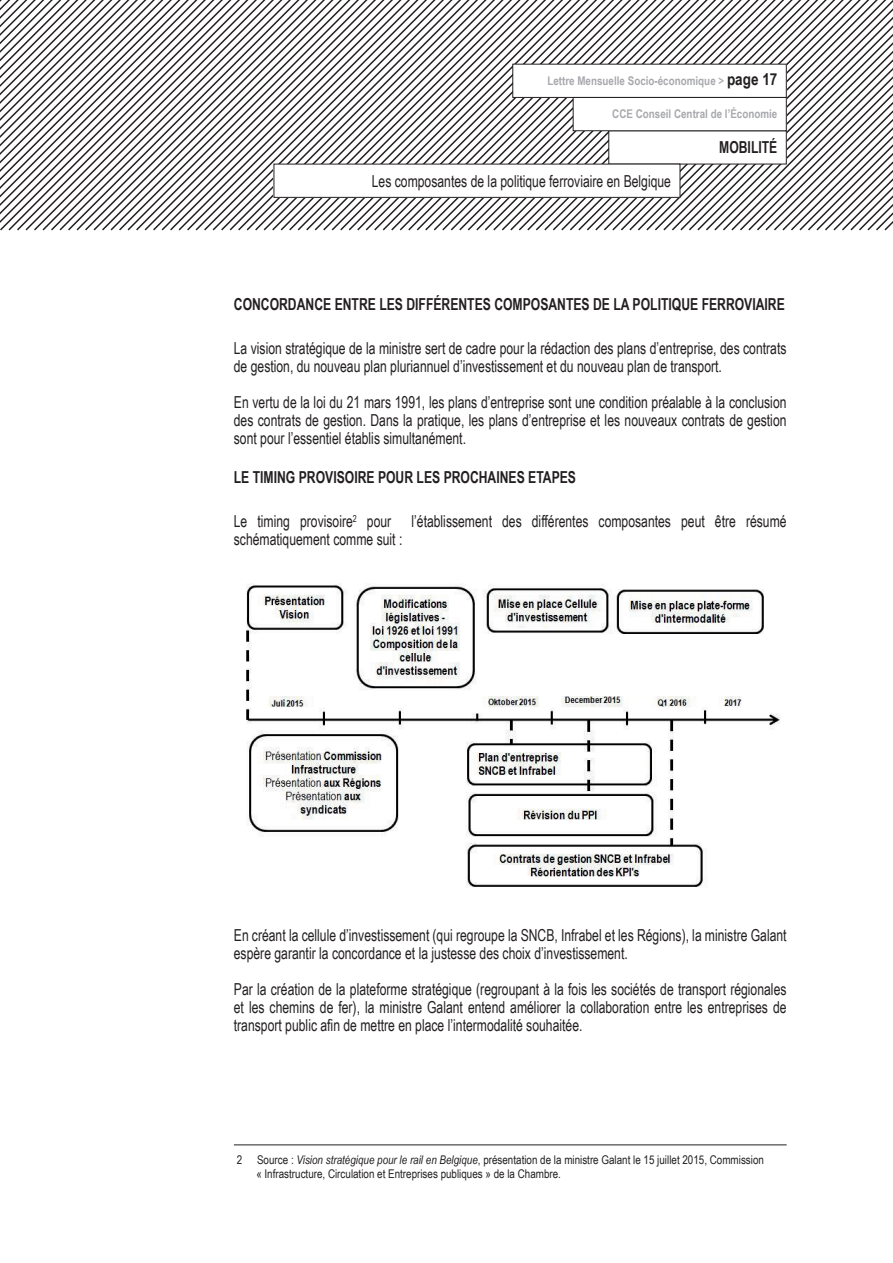
<style>
.page{position:relative;width:893px;height:1263px;background:#fff}
.page>*{position:absolute;margin:0;border:0;box-sizing:border-box;transform-origin:0 0}
.t1{font:16.5px/18px "Arial Narrow";color:#231f20;scale:.9 1}
.t2{font:700 16.5px "Arial Narrow";color:#231f20;scale:.9 1}
.t3{font:12px/14.4px "Arial Narrow";color:#231f20}
.t4{font:700 12px "Arial Narrow";color:#a8a9ad}
.s1{font-size:16.5px;color:#231f20}
.s2{font-style:italic}
</style>
<div class="page">
<svg style="left:0;top:0;width:7px;height:231px"></svg>
<svg style="left:7px;top:0;width:9px;height:231px"></svg>
<svg style="left:16px;top:0;width:8px;height:231px"></svg>
<svg style="left:24px;top:0;width:9px;height:231px"></svg>
<svg style="left:33px;top:0;width:8px;height:231px"></svg>
<svg style="left:41px;top:0;width:9px;height:231px"></svg>
<svg style="left:50px;top:0;width:8px;height:231px"></svg>
<svg style="left:58px;top:0;width:9px;height:231px"></svg>
<svg style="left:67px;top:0;width:8px;height:231px"></svg>
<svg style="left:75px;top:0;width:9px;height:231px"></svg>
<svg style="left:84px;top:0;width:8px;height:231px"></svg>
<svg style="left:92px;top:0;width:9px;height:231px"></svg>
<svg style="left:101px;top:0;width:8px;height:231px"></svg>
<svg style="left:109px;top:0;width:9px;height:231px"></svg>
<svg style="left:118px;top:0;width:8px;height:231px"></svg>
<svg style="left:126px;top:0;width:9px;height:231px"></svg>
<svg style="left:135px;top:0;width:9px;height:231px"></svg>
<svg style="left:144px;top:0;width:8px;height:231px"></svg>
<svg style="left:152px;top:0;width:9px;height:231px"></svg>
<svg style="left:161px;top:0;width:8px;height:231px"></svg>
<svg style="left:169px;top:0;width:9px;height:231px"></svg>
<svg style="left:178px;top:0;width:8px;height:231px"></svg>
<svg style="left:186px;top:0;width:9px;height:231px"></svg>
<svg style="left:195px;top:0;width:8px;height:231px"></svg>
<svg style="left:203px;top:0;width:9px;height:231px"></svg>
<svg style="left:212px;top:0;width:8px;height:231px"></svg>
<svg style="left:220px;top:0;width:9px;height:231px"></svg>
<svg style="left:229px;top:0;width:8px;height:231px"></svg>
<svg style="left:237px;top:0;width:9px;height:231px"></svg>
<svg style="left:246px;top:0;width:8px;height:231px"></svg>
<svg style="left:254px;top:0;width:9px;height:231px"></svg>
<svg style="left:263px;top:0;width:8px;height:231px"></svg>
<svg style="left:271px;top:0;width:9px;height:231px"></svg>
<svg style="left:280px;top:0;width:8px;height:231px"></svg>
<svg style="left:288px;top:0;width:9px;height:231px"></svg>
<svg style="left:297px;top:0;width:8px;height:231px"></svg>
<svg style="left:305px;top:0;width:9px;height:231px"></svg>
<svg style="left:314px;top:0;width:8px;height:231px"></svg>
<svg style="left:322px;top:0;width:9px;height:231px"></svg>
<svg style="left:331px;top:0;width:8px;height:231px"></svg>
<svg style="left:339px;top:0;width:9px;height:231px"></svg>
<svg style="left:348px;top:0;width:8px;height:231px"></svg>
<svg style="left:356px;top:0;width:9px;height:231px"></svg>
<svg style="left:365px;top:0;width:8px;height:231px"></svg>
<svg style="left:373px;top:0;width:9px;height:231px"></svg>
<svg style="left:382px;top:0;width:8px;height:231px"></svg>
<svg style="left:390px;top:0;width:9px;height:231px"></svg>
<svg style="left:399px;top:0;width:8px;height:231px"></svg>
<svg style="left:407px;top:0;width:9px;height:231px"></svg>
<svg style="left:416px;top:0;width:8px;height:231px"></svg>
<svg style="left:424px;top:0;width:9px;height:231px"></svg>
<svg style="left:433px;top:0;width:8px;height:231px"></svg>
<svg style="left:441px;top:0;width:9px;height:231px"></svg>
<svg style="left:450px;top:0;width:8px;height:231px"></svg>
<svg style="left:458px;top:0;width:9px;height:231px"></svg>
<svg style="left:467px;top:0;width:8px;height:231px"></svg>
<svg style="left:475px;top:0;width:9px;height:231px"></svg>
<svg style="left:484px;top:0;width:8px;height:231px"></svg>
<svg style="left:492px;top:0;width:9px;height:231px"></svg>
<svg style="left:501px;top:0;width:8px;height:231px"></svg>
<svg style="left:509px;top:0;width:9px;height:231px"></svg>
<svg style="left:518px;top:0;width:8px;height:231px"></svg>
<svg style="left:526px;top:0;width:9px;height:231px"></svg>
<svg style="left:535px;top:0;width:8px;height:231px"></svg>
<svg style="left:543px;top:0;width:9px;height:231px"></svg>
<svg style="left:552px;top:0;width:8px;height:231px"></svg>
<svg style="left:560px;top:0;width:9px;height:231px"></svg>
<svg style="left:569px;top:0;width:8px;height:231px"></svg>
<svg style="left:679px;top:0;width:9px;height:231px"></svg>
<svg style="left:688px;top:0;width:8px;height:231px"></svg>
<svg style="left:696px;top:0;width:9px;height:231px"></svg>
<svg style="left:705px;top:0;width:188px;height:231px"></svg>
<div style="left:609px;top:131px;width:177px;height:33px;background:#fff"></div>
<div style="left:274px;top:164px;width:406px;height:33px;background:#fff"></div>
<div style="left:274px;top:164px;width:406px;height:34px;border:1px solid #231f20"></div>
<div style="left:513px;top:64px;width:273px;height:33px;background:#fff"></div>
<div style="left:573px;top:97px;width:213px;height:34px;background:#fff"></div>
<div style="left:573px;top:97px;width:214px;height:34px;border:1px solid #231f20"></div>
<hr style="left:234px;top:1144px;width:553px;height:1px;background:#231f20">
<img style="left:246px;top:583px;width:534px;height:304px">
<p class="t4" style="left:547px;top:71px;width:232px">Lettre Mensuelle Socio-économique &gt; <span class="s1">page 17</span></p>
<p class="t4" style="left:612px;top:105px;width:8px">CCE</p>
<p class="t4" style="left:636px;top:105px;width:143px">Conseil Central de l’économie</p>
<p class="t1" style="left:372px;top:171px;width:334px">Les composantes de la politique ferroviaire en Belgique</p>
<p class="t2" style="left:719px;top:135px;width:10px">MOBI</p>
<p class="t2" style="left:751px;top:135px;width:31px">LITé</p>
<p class="t2" style="left:234px;top:291px;width:480px">CONCORDANCE ENTRE LES DIFFéRENTES COMPOSANTES DE LA POLITIQUE</p>
<p class="t2" style="left:702px;top:291px;width:19px">FERRO</p>
<p class="t2" style="left:744px;top:291px;width:31px">VIAIRE</p>
<p class="t1" style="left:234px;top:338px;width:615px">La vision stratégique de la ministre sert de cadre pour la rédaction des plans d’entreprise, des contrats de gestion, du nouveau plan pluriannuel d’investissement et du nouveau plan de transport.</p>
<p class="t1" style="left:234px;top:392px;width:616px;text-align:justify">En vertu de la loi du 21 mars 1991, les plans d’entreprise sont une condition préalable à la conclusion des contrats de gestion. Dans la pratique, les plans d’entreprise et les nouveaux contrats de gestion sont pour l’essentiel établis simultanément.</p>
<p class="t2" style="left:234px;top:465px;width:119px">LE TIMING PROVISOIRE</p>
<p class="t2" style="left:378px;top:465px;width:20px">POUR</p>
<p class="t2" style="left:417px;top:465px;width:169px">LES PROCHAINES ETAPES</p>
<p class="t1" style="left:234px;top:512px;width:616px">Le timing provisoire<sup>2</sup> pour l’établissement des différentes composantes peut être résumé schématiquement comme suit :</p>
<p class="t1" style="left:234px;top:926px;width:616px">En créant la cellule d’investissement (qui regroupe la SNCB, Infrabel et les Régions), la ministre Galant espère garantir la concordance et la justesse des choix d’investissement.</p>
<p class="t1" style="left:234px;top:980px;width:616px;text-align:justify">Par la création de la plateforme stratégique (regroupant à la fois les sociétés de transport régionales et les chemins de fer), la ministre Galant entend améliorer la collaboration entre les entreprises de transport public afin de mettre en place l’intermodalité souhaitée.</p>
<p class="t3" style="left:256px;top:1152px;width:509px;text-indent:-20px">2 Source : <span class="s2">Vision stratégique pour le rail en Belgique</span>, présentation de la ministre Galant le 15 juillet 2015, Commission « Infrastructure, Circulation et Entreprises publiques » de la Chambre.</p>
</div>
